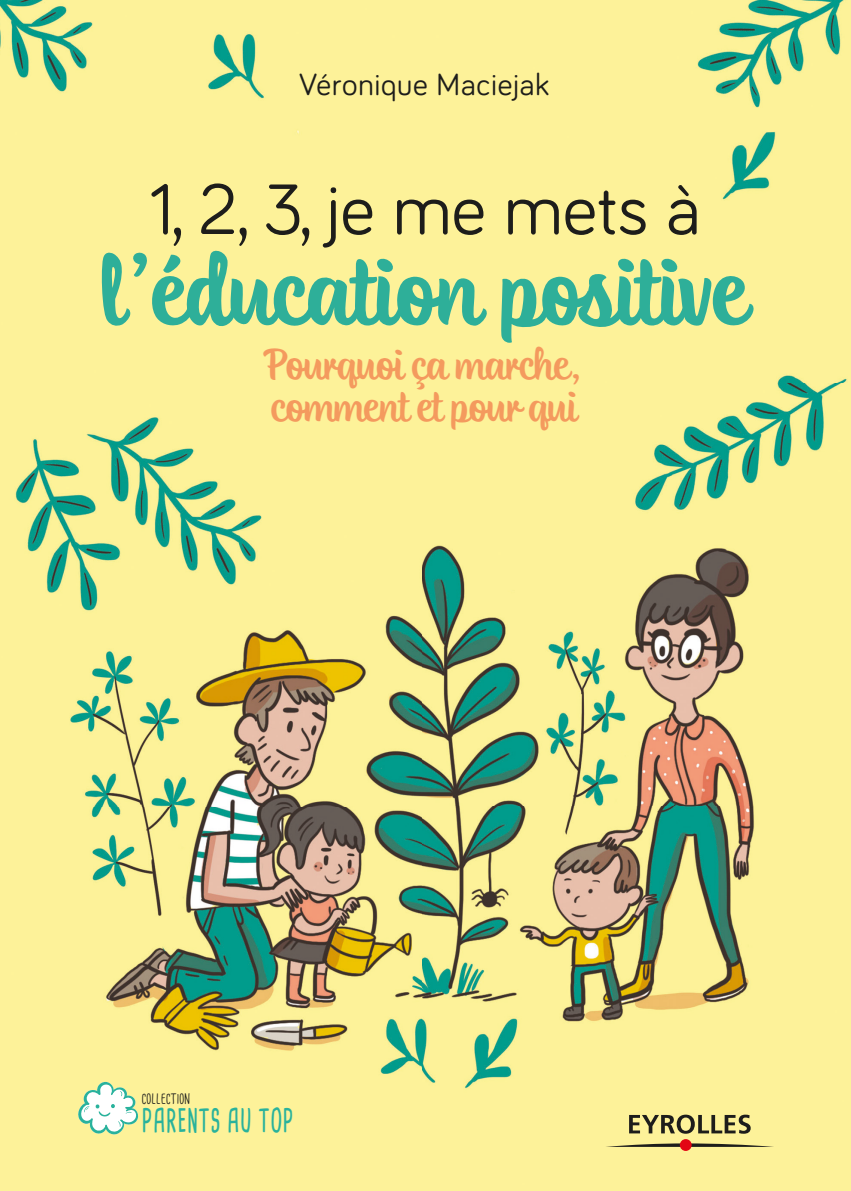
<style>
.page{position:relative;width:851px;height:1191px;background:#fff}
.page>*{position:absolute;margin:0;border:0;box-sizing:border-box;transform-origin:0 0}
.t1{font:700 94.5px "Blue Vinyl";color:#2eaf99}
.t2{font:73.5px "Bariol";color:#1d1d1b}
.t3{font:42px/42px "Blue Vinyl";color:#f49a5e}
.t4{font:31.5px "Bariol";letter-spacing:.02em;color:#1d1d1b}
.t5{font:700 31.5px "Cardenio Modern";letter-spacing:.01em;color:#29b29c;scale:.78 1}
.t6{font:16.62px "Cardenio Modern";letter-spacing:.01em;color:#1d1d1b}
</style>
<div class="page">
<img style="left:0;top:0;width:851px;height:1191px">
<svg style="left:78px;top:1081px;width:61px;height:54px"></svg>
<svg style="left:629px;top:1114px;width:121px;height:19px;background:#9e9864"></svg>
<svg style="left:605px;top:1143px;width:169px;height:3px"></svg>
<div style="left:680px;top:1139px;width:11px;height:12px;background:#e30614;border-radius:50%"></div>
<p class="t4" style="left:299px;top:63px;width:252px">Véronique Maciejak</p>
<h2 class="t2" style="left:149px;top:159px;width:553px">1, 2, 3, je me mets à</h2>
<h1 class="t1" style="left:102px;top:228px;width:646px">l’éducation positive</h1>
<p class="t3" style="left:267px;top:346px;width:316px">Pourquoi ça marche, comment et pour qui</p>
<p class="t6" style="left:142px;top:1088px;width:50px">COLLECTION</p>
<p class="t5" style="left:142px;top:1099px;width:196px">PARENTS AU TOP</p>
</div>
